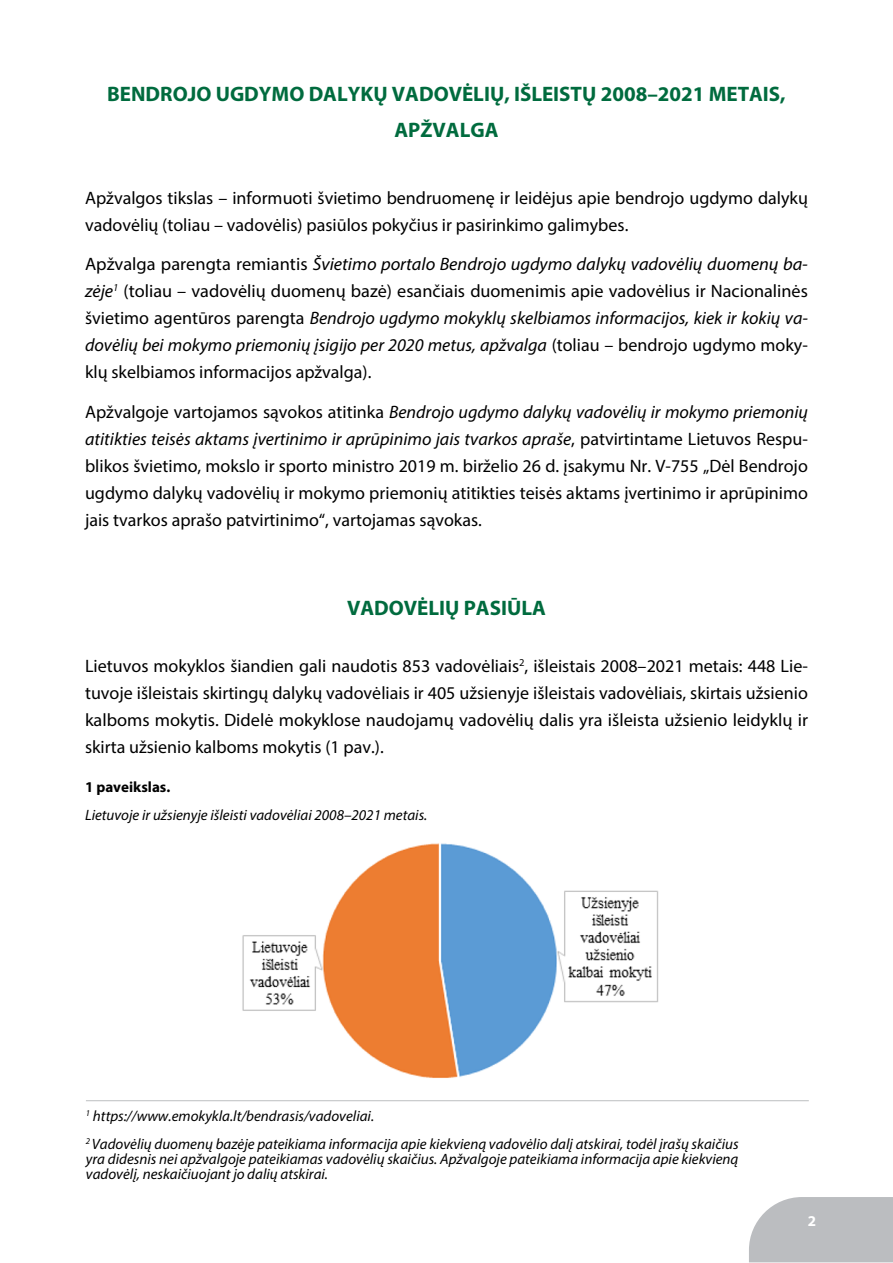
<style>
.page{position:relative;width:893px;height:1263px;background:#fff}
.page>*{position:absolute;margin:0;border:0;box-sizing:border-box;transform-origin:0 0}
.t1{font:700 21px/36px "Myriad Pro";color:#006b3e;text-align:center}
.t2{font:18px/27px "Myriad Pro";color:#000;text-align:justify}
.t3{font:italic 15px/27.8px "Myriad Pro";color:#000}
.t4{font:700 15px "Myriad Pro";color:#000}
.t5{font:700 15px "Myriad Pro";color:#fff}
.s1{font-style:italic}
</style>
<div class="page">
<svg style="left:749px;top:1197px;width:144px;height:65px;background:#bfc1c4"></svg>
<img style="left:242px;top:843px;width:417px;height:235px">
<hr style="left:86px;top:1100px;width:723px;height:1px;background:#bcbec0">
<p class="t1" style="left:107px;top:75px;width:680px">BENDROJO UGDYMO DALYKŲ VADOVĖLIŲ, IŠLEISTŲ 2008–2021 METAIS,<br>APŽVALGA</p>
<p class="t2" style="left:85px;top:184px;width:724px">Apžvalgos tikslas – informuoti švietimo bendruomenę ir leidėjus apie bendrojo ugdymo dalykų vadovėlių (toliau – vadovėlis) pasiūlos pokyčius ir pasirinkimo galimybes.</p>
<p class="t2" style="left:85px;top:250px;width:724px">Apžvalga parengta remiantis <span class="s1">Švietimo portalo Bendrojo ugdymo dalykų vadovėlių duomenų ba&shy;zėje</span><sup>1</sup> (toliau – vadovėlių duomenų bazė) esančiais duomenimis apie vadovėlius ir Nacionalinės švietimo agentūros parengta <span class="s1">Bendrojo ugdymo mokyklų skelbiamos informacijos, kiek ir kokių va&shy;dovėlių bei mokymo priemonių įsigijo per 2020 metus, apžvalga</span> (toliau – bendrojo ugdymo moky&shy;klų skelbiamos informacijos apžvalga).</p>
<p class="t2" style="left:85px;top:398px;width:724px">Apžvalgoje vartojamos sąvokos atitinka <span class="s1">Bendrojo ugdymo dalykų vadovėlių ir mokymo priemonių atitikties teisės aktams įvertinimo ir aprūpinimo jais tvarkos apraše</span>, patvirtintame Lietuvos Respu&shy;blikos švietimo, mokslo ir sporto ministro 2019 m. birželio 26 d. įsakymu Nr. V-755 „Dėl Bendrojo ugdymo dalykų vadovėlių ir mokymo priemonių atitikties teisės aktams įvertinimo ir aprūpinimo jais tvarkos aprašo patvirtinimo“, vartojamas sąvokas.</p>
<p class="t1" style="left:347px;top:589px;width:200px">VADOVĖLIŲ PASIŪLA</p>
<p class="t2" style="left:85px;top:652px;width:724px">Lietuvos mokyklos šiandien gali naudotis 853 vadovėliais<sup>2</sup>, išleistais 2008–2021 metais: 448 Lie&shy;tuvoje išleistais skirtingų dalykų vadovėliais ir 405 užsienyje išleistais vadovėliais, skirtais užsienio kalboms mokytis. Didelė mokyklose naudojamų vadovėlių dalis yra išleista užsienio leidyklų ir skirta užsienio kalboms mokytis (1 pav.).</p>
<p class="t4" style="left:85px;top:777px;width:87px">1 paveikslas.</p>
<p class="t3" style="left:85px;top:801px;width:344px">Lietuvoje ir užsienyje išleisti vadovėliai 2008–2021 metais.</p>
<p class="t3" style="left:86px;top:1102px;width:654px"><sup>1</sup> https://www.emokykla.lt/bendrasis/vadoveliai.<br><sup>2</sup> Vadovėlių duomenų bazėje pateikiama informacija apie kiekvieną vadovėlio dalį atskirai, todėl įrašų skaičius</p>
<p class="t3" style="left:86px;top:1151px;width:654px;line-height:15px">yra didesnis nei apžvalgoje pateikiamas vadovėlių skaičius. Apžvalgoje pateikiama informacija apie kiekvieną vadovėlį, neskaičiuojant jo dalių atskirai.</p>
<p class="t5" style="left:808px;top:1211px;width:10px">2</p>
</div>
